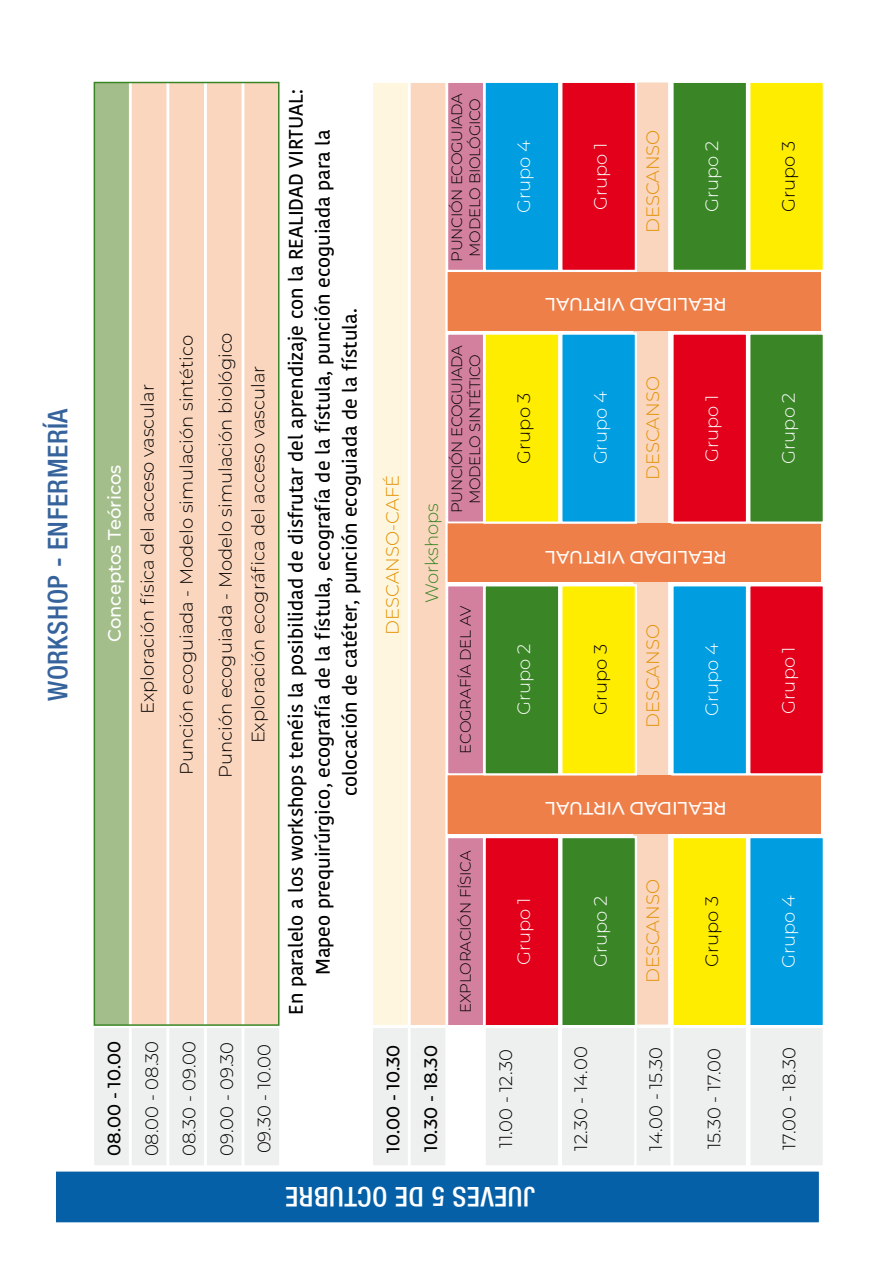
<style>
.page{position:relative;width:893px;height:1263px;background:#fff}
.page>*{position:absolute;margin:0;border:0;box-sizing:border-box;transform-origin:0 0}
.t1{font:500 condensed 27.3px "Helvetica Neue LT Com";letter-spacing:.02em;color:#37639d}
.t2{font:500 condensed 27.3px "Helvetica Neue LT Com";letter-spacing:.02em;color:#fff}
.t3{font:500 19.5px/27px "Kohinoor Devanagari";color:#000;text-align:center}
.t4{font:300 18px/37.5px "Montserrat";color:#000}
.t5{font:300 18px "Montserrat";color:#fff}
.t6{font:500 18px "Montserrat";color:#fff}
.t7{font:300 18px "Montserrat";color:#e29000}
.t8{font:500 18px/37.5px "Montserrat";color:#000}
.t9{font:300 18px "Montserrat";color:#3a8627}
.t10{font:300 15px/18px "Montserrat";letter-spacing:-.02em;color:#000;text-align:center}
</style>
<div class="page">
<div style="left:631px;top:80px;width:39px;height:947px;background:#fbd6be;border:2px solid #fff"></div>
<div style="left:446px;top:273px;width:375px;height:58px;background:#ee7f49"></div>
<div style="left:446px;top:524px;width:375px;height:58px;background:#ee7f49"></div>
<div style="left:446px;top:775px;width:375px;height:58px;background:#ee7f49"></div>
<div style="left:54px;top:1169px;width:767px;height:55px;background:#0560a7;border:2px solid #fff"></div>
<div style="left:92px;top:1026px;width:39px;height:141px;background:#eeefef;border:2px solid #fff"></div>
<div style="left:129px;top:1026px;width:40px;height:141px;background:#eeefef;border:2px solid #fff"></div>
<div style="left:167px;top:1026px;width:39px;height:141px;background:#eeefef;border:2px solid #fff"></div>
<div style="left:205px;top:1026px;width:39px;height:141px;background:#eeefef;border:2px solid #fff"></div>
<div style="left:242px;top:1026px;width:39px;height:141px;background:#eeefef;border:2px solid #fff"></div>
<div style="left:371px;top:1026px;width:39px;height:141px;background:#eeefef;border:2px solid #fff"></div>
<div style="left:408px;top:1026px;width:40px;height:141px;background:#eeefef;border:2px solid #fff"></div>
<div style="left:633px;top:1026px;width:40px;height:141px;background:#eeefef;border:2px solid #fff"></div>
<div style="left:483px;top:1026px;width:77px;height:141px;background:#eeefef;border:2px solid #fff"></div>
<div style="left:560px;top:1026px;width:76px;height:141px;background:#eeefef;border:2px solid #fff"></div>
<div style="left:748px;top:1026px;width:77px;height:141px;background:#eeefef;border:2px solid #fff"></div>
<div style="left:671px;top:1026px;width:77px;height:141px;background:#eeefef;border:2px solid #fff"></div>
<div style="left:92px;top:81px;width:39px;height:946px;background:#a4be8b;border:2px solid #fff"></div>
<div style="left:129px;top:81px;width:40px;height:946px;background:#fbd6be;border:2px solid #fff"></div>
<div style="left:167px;top:81px;width:39px;height:946px;background:#fbd6be;border:2px solid #fff"></div>
<div style="left:205px;top:81px;width:39px;height:946px;background:#fbd6be;border:2px solid #fff"></div>
<div style="left:242px;top:81px;width:39px;height:946px;background:#fbd6be;border:2px solid #fff"></div>
<div style="left:371px;top:81px;width:39px;height:946px;background:#fff6df;border:2px solid #fff"></div>
<div style="left:408px;top:81px;width:40px;height:946px;background:#fbd6be;border:2px solid #fff"></div>
<div style="left:446px;top:584px;width:39px;height:191px;background:#d2809e;border:2px solid #fff"></div>
<div style="left:483px;top:584px;width:77px;height:191px;background:#3a8627;border:2px solid #fff"></div>
<div style="left:748px;top:584px;width:77px;height:191px;background:#e2001a;border:2px solid #fff"></div>
<div style="left:671px;top:584px;width:77px;height:191px;background:#009ee0;border:2px solid #fff"></div>
<div style="left:446px;top:332px;width:39px;height:192px;background:#d2809e;border:2px solid #fff"></div>
<div style="left:483px;top:332px;width:77px;height:192px;background:#ffed00;border:2px solid #fff"></div>
<div style="left:748px;top:332px;width:77px;height:192px;background:#3a8627;border:2px solid #fff"></div>
<div style="left:671px;top:332px;width:77px;height:192px;background:#e2001a;border:2px solid #fff"></div>
<div style="left:446px;top:81px;width:39px;height:191px;background:#d2809e;border:2px solid #fff"></div>
<div style="left:483px;top:81px;width:77px;height:191px;background:#009ee0;border:2px solid #fff"></div>
<div style="left:748px;top:81px;width:77px;height:191px;background:#ffed00;border:2px solid #fff"></div>
<div style="left:671px;top:81px;width:77px;height:191px;background:#3a8627;border:2px solid #fff"></div>
<div style="left:446px;top:836px;width:39px;height:191px;background:#d2809e;border:2px solid #fff"></div>
<div style="left:483px;top:836px;width:77px;height:191px;background:#e2001a;border:2px solid #fff"></div>
<div style="left:748px;top:836px;width:77px;height:191px;background:#009ee0;border:2px solid #fff"></div>
<div style="left:671px;top:836px;width:77px;height:191px;background:#ffed00;border:2px solid #fff"></div>
<div style="left:560px;top:584px;width:77px;height:191px;background:#ffed00;border:2px solid #fff"></div>
<div style="left:560px;top:332px;width:77px;height:192px;background:#009ee0;border:2px solid #fff"></div>
<div style="left:560px;top:81px;width:77px;height:191px;background:#e2001a;border:2px solid #fff"></div>
<div style="left:560px;top:836px;width:77px;height:191px;background:#3a8627;border:2px solid #fff"></div>
<div style="left:94px;top:82px;width:185px;height:944px;border:2px solid #3a8627"></div>
<h1 class="t1" style="left:42px;top:701px;width:295px;rotate:-90deg">WORKSHOP - ENFERMERÍA</h1>
<p class="t6" style="left:102px;top:642px;width:179px;rotate:-90deg">Conceptos Teóricos</p>
<p class="t4" style="left:127px;top:778px;width:447px;line-height:39px;text-indent:64px;rotate:-90deg">Exploración física del acceso vascular<br>Punción ecoguiada - Modelo simulación sintético<br>Punción ecoguiada - Modelo simulación biológico</p>
<p class="t4" style="left:239px;top:743px;width:379px;rotate:-90deg">Exploración ecográfica del acceso vascular</p>
<p class="t3" style="left:283px;top:1015px;width:927px;rotate:-90deg">En paralelo a los workshops tenéis la posibilidad de disfrutar del aprendizaje con la REALIDAD VIRTUAL:<br>Mapeo prequirúrgico, ecografía de la fístula, ecografía de la fístula, punción ecoguiada para la colocación de catéter, punción ecoguiada de la fístula.</p>
<p class="t7" style="left:380px;top:635px;width:161px;rotate:-90deg">DESCANSO-CAFÉ</p>
<p class="t10" style="left:447px;top:262px;width:170px;rotate:-90deg">PUNCIÓN ECOGUIADA<br>MODELO BIOLÓGICO</p>
<p class="t10" style="left:447px;top:513px;width:170px;rotate:-90deg">PUNCIÓN ECOGUIADA<br>MODELO SINTÉTICO</p>
<p class="t9" style="left:420px;top:603px;width:101px;rotate:-90deg">Workshops</p>
<p class="t10" style="left:456px;top:754px;width:149px;rotate:-90deg">ECOGRAFÍA DEL AV</p>
<p class="t10" style="left:456px;top:1012px;width:163px;rotate:-90deg">EXPLORACIÓN FÍSICA</p>
<p class="t5" style="left:512px;top:213px;width:74px;rotate:-90deg">Grupo 4</p>
<p class="t7" style="left:641px;top:233px;width:105px;rotate:-90deg">DESCANSO</p>
<p class="t5" style="left:588px;top:210px;width:69px;rotate:-90deg">Grupo 1</p>
<p class="t5" style="left:699px;top:212px;width:73px;rotate:-90deg">Grupo 2</p>
<p class="t4" style="left:769px;top:212px;width:73px;rotate:-90deg">Grupo 3</p>
<p class="t6" style="left:727px;top:317px;width:183px;rotate:-180deg">REALIDAD VIRTUAL</p>
<p class="t7" style="left:641px;top:480px;width:105px;rotate:-90deg">DESCANSO</p>
<p class="t5" style="left:588px;top:464px;width:74px;rotate:-90deg">Grupo 4</p>
<p class="t4" style="left:505px;top:464px;width:73px;rotate:-90deg">Grupo 3</p>
<p class="t5" style="left:699px;top:462px;width:69px;rotate:-90deg">Grupo 1</p>
<p class="t5" style="left:776px;top:464px;width:73px;rotate:-90deg">Grupo 2</p>
<p class="t6" style="left:727px;top:570px;width:183px;rotate:-180deg">REALIDAD VIRTUAL</p>
<p class="t7" style="left:641px;top:728px;width:105px;rotate:-90deg">DESCANSO</p>
<p class="t5" style="left:512px;top:715px;width:73px;rotate:-90deg">Grupo 2</p>
<p class="t5" style="left:699px;top:716px;width:74px;rotate:-90deg">Grupo 4</p>
<p class="t5" style="left:776px;top:713px;width:69px;rotate:-90deg">Grupo 1</p>
<p class="t4" style="left:581px;top:715px;width:73px;rotate:-90deg">Grupo 3</p>
<p class="t6" style="left:727px;top:821px;width:183px;rotate:-180deg">REALIDAD VIRTUAL</p>
<p class="t7" style="left:641px;top:983px;width:105px;rotate:-90deg">DESCANSO</p>
<p class="t5" style="left:512px;top:965px;width:69px;rotate:-90deg">Grupo 1</p>
<p class="t4" style="left:692px;top:967px;width:73px;rotate:-90deg">Grupo 3</p>
<p class="t5" style="left:776px;top:968px;width:74px;rotate:-90deg">Grupo 4</p>
<p class="t5" style="left:588px;top:967px;width:73px;rotate:-90deg">Grupo 2</p>
<p class="t8" style="left:95px;top:1156px;width:116px;rotate:-90deg">08.00 - 10.00</p>
<p class="t4" style="left:132px;top:1156px;width:117px;text-align:justify;rotate:-90deg">08.00 - 08.30<br>08.30 - 09.00<br>09.00 - 09.30<br>09.30 - 10.00</p>
<p class="t8" style="left:374px;top:1152px;width:109px;rotate:-90deg">10.00 - 10.30<br>10.30 - 18.30</p>
<p class="t4" style="left:486px;top:1148px;width:100px;rotate:-90deg">11.00 - 12.30</p>
<p class="t4" style="left:561px;top:1151px;width:106px;rotate:-90deg">12.30 - 14.00</p>
<p class="t4" style="left:636px;top:1150px;width:105px;rotate:-90deg">14.00 - 15.30</p>
<p class="t4" style="left:695px;top:1149px;width:103px;rotate:-90deg">15.30 - 17.00</p>
<p class="t4" style="left:770px;top:1150px;width:104px;rotate:-90deg">17.00 - 18.30</p>
<h1 class="t2" style="left:535px;top:1213px;width:252px;rotate:-180deg">JUEVES 5 DE OCTUBRE</h1>
</div>
